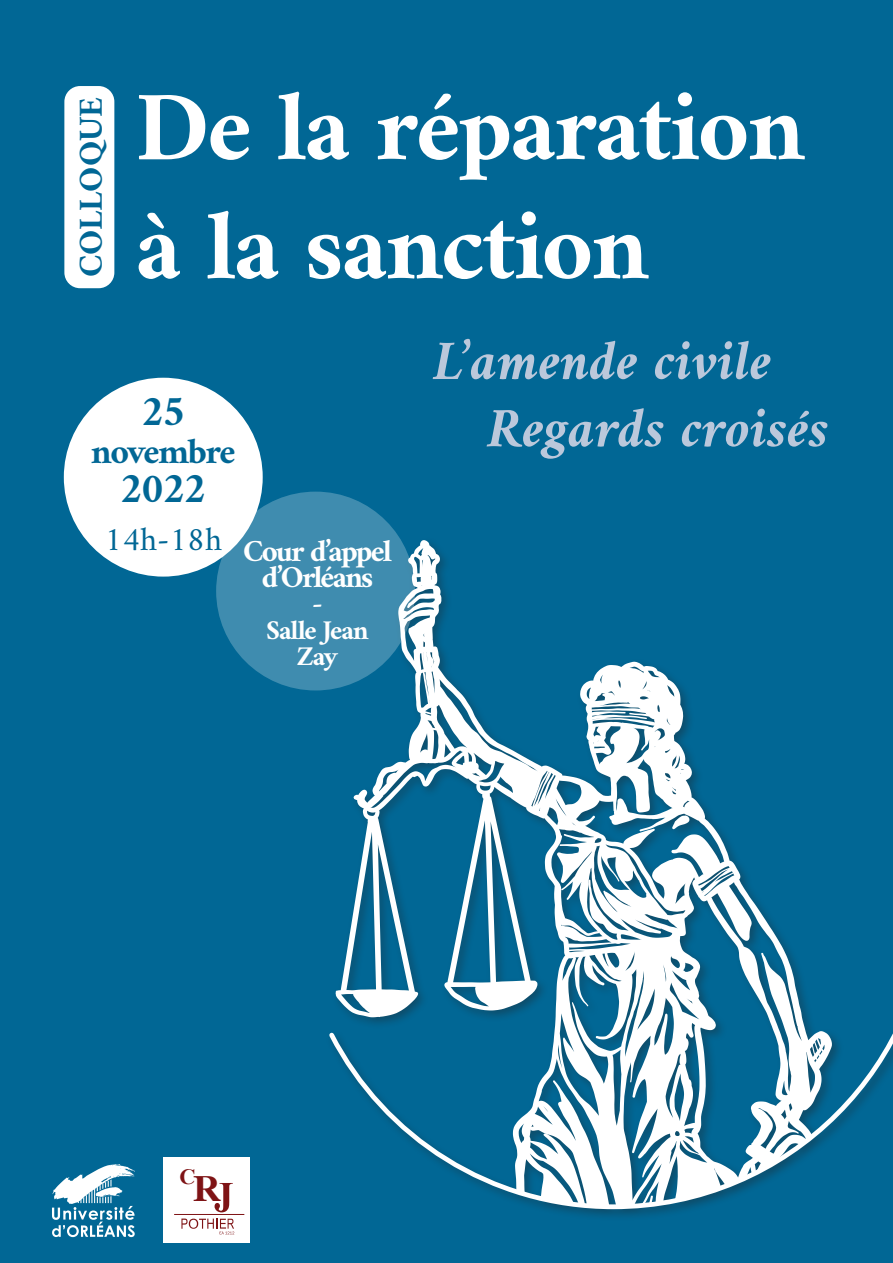
<style>
.page{position:relative;width:893px;height:1263px;background:#016795}
.page>*{position:absolute;margin:0;border:0;box-sizing:border-box;transform-origin:0 0}
.t1{font:700 99.3px/119.1px "Amiri";letter-spacing:-.02em;color:#fff}
.t2{font:italic 700 56.1px/67.3px "Amiri";color:#bbc8db}
.t3{font:700 43.2px "Amiri";letter-spacing:-.04em;color:#016795}
.t4{font:700 37.95px "David";color:#7e1315}
.t5{font:700 36px "Amiri";letter-spacing:-.04em;color:#016795}
.t6{font:700 33.9px "Amiri";color:#016795}
.t7{font:700 30.9px "Amiri";letter-spacing:-.06em;color:#fff}
.t8{font:700 27.45px/26.2px "Amiri";letter-spacing:-.04em;color:#fff;text-align:center}
.t9{font:700 22.35px "David";color:#7e1315}
</style>
<div class="page">
<svg style="left:329px;top:991px;width:564px;height:220px"></svg>
<svg style="left:336px;top:540px;width:496px;height:667px"></svg>
<div style="left:64px;top:378px;width:199px;height:199px;background:#fff;border-radius:50%"></div>
<div style="left:216px;top:492px;width:199px;height:198px;background:#3f8caf;border-radius:50%"></div>
<div style="left:64px;top:86px;width:50px;height:202px;background:#fff;border-radius:16px"></div>
<div style="left:163px;top:1157px;width:87px;height:85px;background:#fff"></div>
<hr style="left:174px;top:1214px;width:70px;height:1px;background:#7e1315">
<svg style="left:215px;top:1183px;width:18px;height:29px"></svg>
<svg style="left:181px;top:1218px;width:53px;height:16px"></svg>
<svg style="left:52px;top:1164px;width:83px;height:73px"></svg>
<p class="t6" style="left:70px;top:277px;width:181px;rotate:-90deg">COLLOQUE</p>
<h1 class="t1" style="left:136px;top:65px;width:671px">De la réparation à la sanction</h1>
<p class="t3" style="left:141px;top:384px;width:46px">25</p>
<p class="t5" style="left:91px;top:430px;width:146px">novembre</p>
<p class="t3" style="left:120px;top:462px;width:88px">2022</p>
<p class="t7" style="left:105px;top:532px;width:289px"><sup>14h-18h</sup> Cour d’appel</p>
<p class="t7" style="left:262px;top:558px;width:113px">d’Orléans</p>
<p class="t7" style="left:312px;top:584px;width:13px">-</p>
<p class="t8" style="left:266px;top:617px;width:104px">Salle Jean<br>Zay</p>
<p class="t2" style="left:487px;top:326px;width:343px;text-indent:-54px">L’amende civile<br>Regards croisés</p>
<p class="t9" style="left:179px;top:1167px;width:18px">C</p>
<p class="t4" style="left:193px;top:1173px;width:29px">R</p>
</div>
